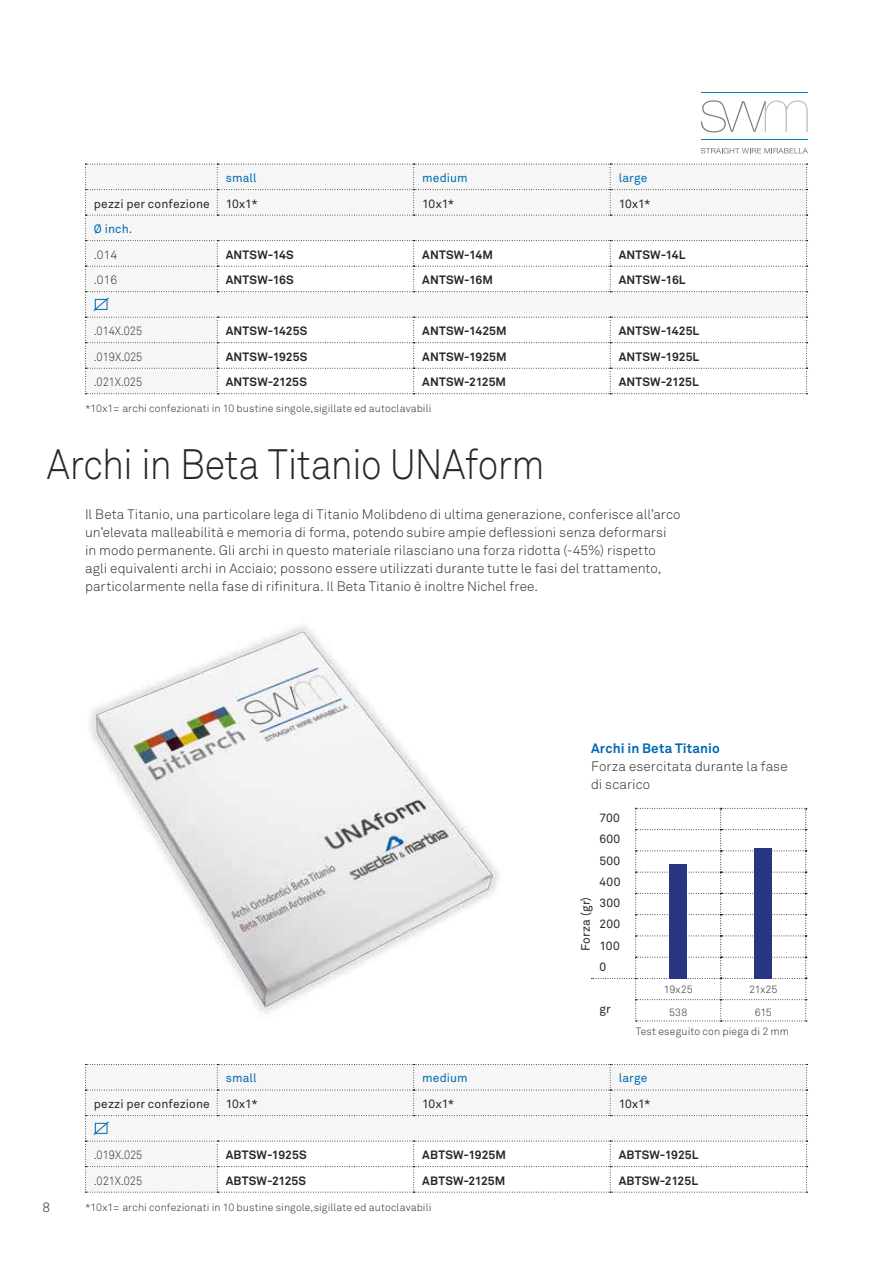
<style>
.page{position:relative;width:893px;height:1263px;background:#fff}
.page>*{position:absolute;margin:0;border:0;box-sizing:border-box;transform-origin:0 0}
.t1{font:42px "Akkurat Light Pro";letter-spacing:-.015em;color:#282827;scale:.9 1}
.t2{font:13.5px/18px "Akkurat Light Pro";letter-spacing:.005em;color:#282827}
.t3{font:700 13.5px "Akkurat Pro";letter-spacing:.01em;color:#0069b4}
.t4{font:700 12px "Akkurat Pro";letter-spacing:.01em;color:#282827}
.t5{font:12px/21.3px "Akkurat Pro";letter-spacing:.015em;color:#282827;text-align:justify}
.t6{font:12px "Akkurat Light Pro";color:#282827;scale:.9 1}
.t7{font:12px "Akkurat Pro";letter-spacing:.01em;color:#0069b4}
.t8{font:12px "Akkurat Light Pro";color:#282827}
.t9{font:10.5px "Akkurat Light Pro";letter-spacing:.01em;color:#282827}
</style>
<div class="page">
<svg style="left:85px;top:1064px;width:723px;height:129px"></svg>
<svg style="left:85px;top:164px;width:723px;height:230px"></svg>
<svg style="left:598px;top:808px;width:209px;height:213px"></svg>
<div style="left:670px;top:864px;width:17px;height:115px;background:#283583"></div>
<div style="left:755px;top:848px;width:17px;height:131px;background:#283583"></div>
<img style="left:90px;top:624px;width:507px;height:390px">
<hr style="left:701px;top:92px;width:107px;height:1px;background:#008bcb">
<hr style="left:701px;top:139px;width:107px;height:1px;background:#008bcb">
<svg style="left:701px;top:148px;width:107px;height:6px"></svg>
<svg style="left:701px;top:100px;width:107px;height:32px"></svg>
<p class="t7" style="left:226px;top:171px;width:32px">small</p>
<p class="t7" style="left:422px;top:171px;width:47px">medium</p>
<p class="t7" style="left:619px;top:171px;width:30px">large</p>
<p class="t5" style="left:94px;top:193px;width:117px">pezzi per confezione</p>
<p class="t5" style="left:226px;top:193px;width:34px">10x1*</p>
<p class="t5" style="left:422px;top:193px;width:34px">10x1*</p>
<p class="t5" style="left:619px;top:193px;width:34px">10x1*</p>
<p class="t7" style="left:94px;top:222px;width:40px">Ø inch.</p>
<p class="t8" style="left:94px;top:247px;width:25px">.014</p>
<p class="t4" style="left:226px;top:247px;width:70px">ANTSW-14S</p>
<p class="t4" style="left:422px;top:247px;width:72px">ANTSW-14M</p>
<p class="t4" style="left:619px;top:247px;width:68px">ANTSW-14L</p>
<p class="t8" style="left:94px;top:273px;width:25px">.016</p>
<p class="t4" style="left:226px;top:272px;width:70px">ANTSW-16S</p>
<p class="t4" style="left:422px;top:272px;width:72px">ANTSW-16M</p>
<p class="t4" style="left:619px;top:272px;width:68px">ANTSW-16L</p>
<p class="t6" style="left:94px;top:324px;width:55px">.014X.025</p>
<p class="t4" style="left:226px;top:323px;width:83px">ANTSW-1425S</p>
<p class="t4" style="left:422px;top:323px;width:86px">ANTSW-1425M</p>
<p class="t4" style="left:619px;top:323px;width:82px">ANTSW-1425L</p>
<p class="t6" style="left:94px;top:349px;width:55px">.019X.025</p>
<p class="t4" style="left:226px;top:349px;width:83px">ANTSW-1925S</p>
<p class="t4" style="left:422px;top:349px;width:86px">ANTSW-1925M</p>
<p class="t4" style="left:619px;top:349px;width:82px">ANTSW-1925L</p>
<p class="t6" style="left:94px;top:375px;width:55px">.021X.025</p>
<p class="t4" style="left:226px;top:374px;width:83px">ANTSW-2125S</p>
<p class="t4" style="left:422px;top:374px;width:85px">ANTSW-2125M</p>
<p class="t4" style="left:619px;top:374px;width:82px">ANTSW-2125L</p>
<p class="t9" style="left:85px;top:402px;width:348px">*10x1= archi confezionati in 10 bustine singole,sigillate ed autoclavabili</p>
<h1 class="t1" style="left:47px;top:440px;width:555px">Archi in Beta Titanio UNAform</h1>
<p class="t2" style="left:85px;top:505px;width:597px">Il Beta Titanio, una particolare lega di Titanio Molibdeno di ultima generazione, conferisce all’arco un’elevata malleabilità e memoria di forma, potendo subire ampie deflessioni senza deformarsi in modo permanente. Gli archi in questo materiale rilasciano una forza ridotta (-45%) rispetto agli equivalenti archi in Acciaio; possono essere utilizzati durante tutte le fasi del trattamento, particolarmente nella fase di rifinitura. Il Beta Titanio è inoltre Nichel free.</p>
<p class="t3" style="left:591px;top:739px;width:130px">Archi in Beta Titanio</p>
<p class="t2" style="left:591px;top:757px;width:198px">Forza esercitata durante la fase di scarico</p>
<p class="t5" style="left:600px;top:807px;width:22px">700<br>600<br>500<br>400<br>300<br>200<br>100<br>0</p>
<p class="t5" style="left:575px;top:951px;width:55px;rotate:-90deg">Forza (gr)</p>
<p class="t9" style="left:664px;top:983px;width:30px">19x25</p>
<p class="t9" style="left:749px;top:983px;width:30px">21x25</p>
<p class="t5" style="left:600px;top:999px;width:13px">gr</p>
<p class="t9" style="left:669px;top:1006px;width:20px">538</p>
<p class="t9" style="left:755px;top:1006px;width:19px">615</p>
<p class="t9" style="left:636px;top:1025px;width:155px">Test eseguito con piega di 2 mm</p>
<p class="t7" style="left:226px;top:1071px;width:32px">small</p>
<p class="t7" style="left:422px;top:1071px;width:47px">medium</p>
<p class="t7" style="left:619px;top:1071px;width:30px">large</p>
<p class="t2" style="left:43px;top:1198px;width:9px">8</p>
<p class="t5" style="left:94px;top:1093px;width:117px">pezzi per confezione</p>
<p class="t5" style="left:226px;top:1093px;width:34px">10x1*</p>
<p class="t5" style="left:422px;top:1093px;width:34px">10x1*</p>
<p class="t5" style="left:619px;top:1093px;width:34px">10x1*</p>
<p class="t6" style="left:94px;top:1148px;width:55px">.019X.025</p>
<p class="t4" style="left:226px;top:1147px;width:83px">ABTSW-1925S</p>
<p class="t4" style="left:422px;top:1147px;width:85px">ABTSW-1925M</p>
<p class="t4" style="left:619px;top:1147px;width:81px">ABTSW-1925L</p>
<p class="t6" style="left:94px;top:1173px;width:55px">.021X.025</p>
<p class="t4" style="left:226px;top:1173px;width:82px">ABTSW-2125S</p>
<p class="t4" style="left:422px;top:1173px;width:85px">ABTSW-2125M</p>
<p class="t4" style="left:619px;top:1173px;width:81px">ABTSW-2125L</p>
<p class="t9" style="left:85px;top:1201px;width:348px">*10x1= archi confezionati in 10 bustine singole,sigillate ed autoclavabili</p>
</div>
